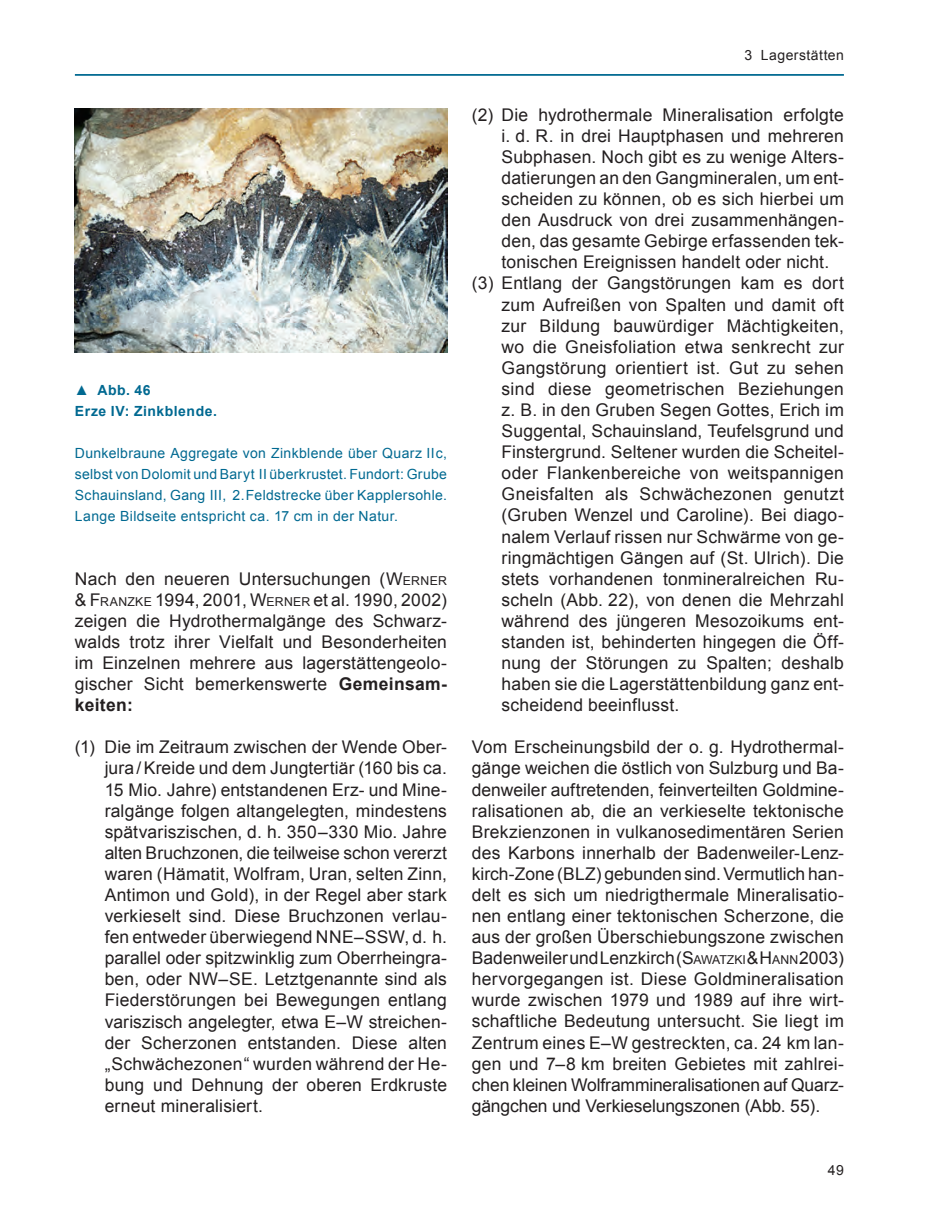
<style>
.page{position:relative;width:943px;height:1215px;background:#fff}
.page>*{position:absolute;margin:0;border:0;box-sizing:border-box;transform-origin:0 0}
.t1{font:17.5px/21px "Arial";letter-spacing:.01em;color:#231f20;text-align:justify}
.t2{font:14px/21px "Arial";letter-spacing:.03em;color:#006991;text-align:justify}
.t3{font:700 14px/21px "Arial";letter-spacing:.04em;color:#006991}
.t4{font:14px "Arial";letter-spacing:.03em;color:#231f20}
.s1{font-size:12.25px}
.s2{font-weight:700}
</style>
<div class="page">
<hr style="left:75px;top:74px;width:769px;height:2px;background:#006991">
<img style="left:75px;top:108px;width:372px;height:245px">
<p class="t3" style="left:75px;top:380px;width:144px">▲ Abb. 46<br>Erze IV: Zinkblende.</p>
<p class="t2" style="left:75px;top:443px;width:374px">Dunkelbraune Aggregate von Zinkblende über Quarz II c, selbst von Dolomit und Baryt II überkrustet. Fundort: Grube Schauinsland, Gang III, 2. Feldstrecke über Kapplersohle.<br>Lange Bildseite entspricht ca. 17 cm in der Natur.</p>
<p class="t1" style="left:75px;top:568px;width:374px">Nach den neueren Untersuchungen (W<span class="s1">ERNER </span>&amp; F<span class="s1">RANZKE</span> 1994, 2001, W<span class="s1">ERNER</span> et al. 1990, 2002) zeigen die Hydrothermalgänge des Schwarz&shy;walds trotz ihrer Vielfalt und Besonderheiten im Einzelnen mehrere aus lagerstättengeolo&shy;gischer Sicht bemerkenswerte <span class="s2">Gemeinsam&shy;keiten:</span></p>
<p class="t1" style="left:105px;top:737px;width:344px;text-indent:-30px">(1) Die im Zeitraum zwischen der Wende Ober&shy;jura / Kreide und dem Jungtertiär (160 bis ca.<br>15 Mio. Jahre) entstandenen Erz- und Mine&shy;ralgänge folgen altangelegten, mindestens spätvariszischen, d. h. 350–330 Mio. Jahre alten Bruchzonen, die teilweise schon vererzt waren (Hämatit, Wolfram, Uran, selten Zinn, Antimon und Gold), in der Regel aber stark verkieselt sind. Diese Bruchzonen verlau&shy;fen entweder überwiegend NNE–SSW, d. h. parallel oder spitzwinklig zum Oberrheingra&shy;ben, oder NW–SE. Letztgenannte sind als Fiederstörungen bei Bewegungen entlang variszisch angelegter, etwa E–W streichen&shy;der Scherzonen entstanden. Diese alten „ Schwächezonen “ wurden während der He&shy;bung und Dehnung der oberen Erdkruste erneut mineralisiert.</p>
<p class="t4" style="left:744px;top:46px;width:101px">3 Lagerstätten</p>
<p class="t1" style="left:472px;top:104px;width:374px">(2) Die hydrothermale Mineralisation erfolgte</p>
<p class="t1" style="left:502px;top:125px;width:344px">i. d. R. in drei Hauptphasen und mehreren</p>
<p class="t1" style="left:502px;top:147px;width:344px">Subphasen. Noch gibt es zu wenige Alters-</p>
<p class="t1" style="left:502px;top:168px;width:344px">datierungen an den Gangmineralen, um ent-</p>
<p class="t1" style="left:502px;top:189px;width:344px">scheiden zu können, ob es sich hierbei um</p>
<p class="t1" style="left:502px;top:210px;width:344px">den Ausdruck von drei zusammenhängen-</p>
<p class="t1" style="left:502px;top:231px;width:344px">den, das gesamte Gebirge erfassenden tek-</p>
<p class="t1" style="left:502px;top:252px;width:329px">tonischen Ereignissen handelt oder nicht.</p>
<p class="t1" style="left:472px;top:273px;width:374px">(3) Entlang der Gangstörungen kam es dort</p>
<p class="t1" style="left:502px;top:294px;width:344px">zum Aufreißen von Spalten und damit oft</p>
<p class="t1" style="left:502px;top:315px;width:344px">zur Bildung bauwürdiger Mächtigkeiten,</p>
<p class="t1" style="left:502px;top:336px;width:344px">wo die Gneisfoliation etwa senkrecht zur</p>
<p class="t1" style="left:502px;top:357px;width:344px">Gangstörung orientiert ist. Gut zu sehen</p>
<p class="t1" style="left:502px;top:378px;width:344px">sind diese geometrischen Beziehungen</p>
<p class="t1" style="left:502px;top:400px;width:344px">z. B. in den Gruben Segen Gottes, Erich im</p>
<p class="t1" style="left:502px;top:421px;width:344px">Suggental, Schauinsland, Teufelsgrund und</p>
<p class="t1" style="left:502px;top:442px;width:344px">Finstergrund. Seltener wurden die Scheitel-</p>
<p class="t1" style="left:502px;top:463px;width:344px">oder Flankenbereiche von weitspannigen</p>
<p class="t1" style="left:502px;top:484px;width:344px">Gneisfalten als Schwächezonen genutzt</p>
<p class="t1" style="left:502px;top:505px;width:344px">(Gruben Wenzel und Caroline). Bei diago-</p>
<p class="t1" style="left:502px;top:526px;width:344px">nalem Verlauf rissen nur Schwärme von ge-</p>
<p class="t1" style="left:502px;top:547px;width:344px">ringmächtigen Gängen auf (St. Ulrich). Die</p>
<p class="t1" style="left:502px;top:568px;width:344px">stets vorhandenen tonmineralreichen Ru-</p>
<p class="t1" style="left:502px;top:589px;width:344px">scheln (Abb. 22), von denen die Mehrzahl</p>
<p class="t1" style="left:502px;top:610px;width:344px">während des jüngeren Mesozoikums ent-</p>
<p class="t1" style="left:502px;top:631px;width:344px">standen ist, behinderten hingegen die Öff-</p>
<p class="t1" style="left:502px;top:652px;width:344px">nung der Störungen zu Spalten; deshalb</p>
<p class="t1" style="left:502px;top:674px;width:344px">haben sie die Lagerstättenbildung ganz ent-</p>
<p class="t1" style="left:502px;top:695px;width:179px">scheidend beeinflusst.</p>
<p class="t1" style="left:472px;top:737px;width:374px">Vom Erscheinungsbild der o. g. Hydrothermal&shy;gänge weichen die östlich von Sulzburg und Ba&shy;denweiler auftretenden, feinverteilten Goldmine&shy;ralisationen ab, die an verkieselte tektonische Brekzienzonen in vulkanosedimentären Serien des Karbons innerhalb der Badenweiler-Lenz&shy;kirch-Zone (BLZ) gebunden sind. Vermutlich han&shy;delt es sich um niedrigthermale Mineralisatio&shy;nen entlang einer tektonischen Scherzone, die aus der großen Überschiebungszone zwischen Badenweiler und Lenzkirch (S<span class="s1">AWATZKI</span> &amp; H<span class="s1">ANN</span>2003) hervorgegangen ist. Diese Goldmineralisation wurde zwischen 1979 und 1989 auf ihre wirt&shy;schaftliche Bedeutung untersucht. Sie liegt im Zentrum eines E–W gestreckten, ca. 24 km lan&shy;gen und 7–8 km breiten Gebietes mit zahlrei&shy;chen kleinen Wolframmineralisationen auf Quarz&shy;gängchen und Verkieselungszonen (Abb. 55).</p>
<p class="t4" style="left:828px;top:1161px;width:18px">49</p>
</div>
